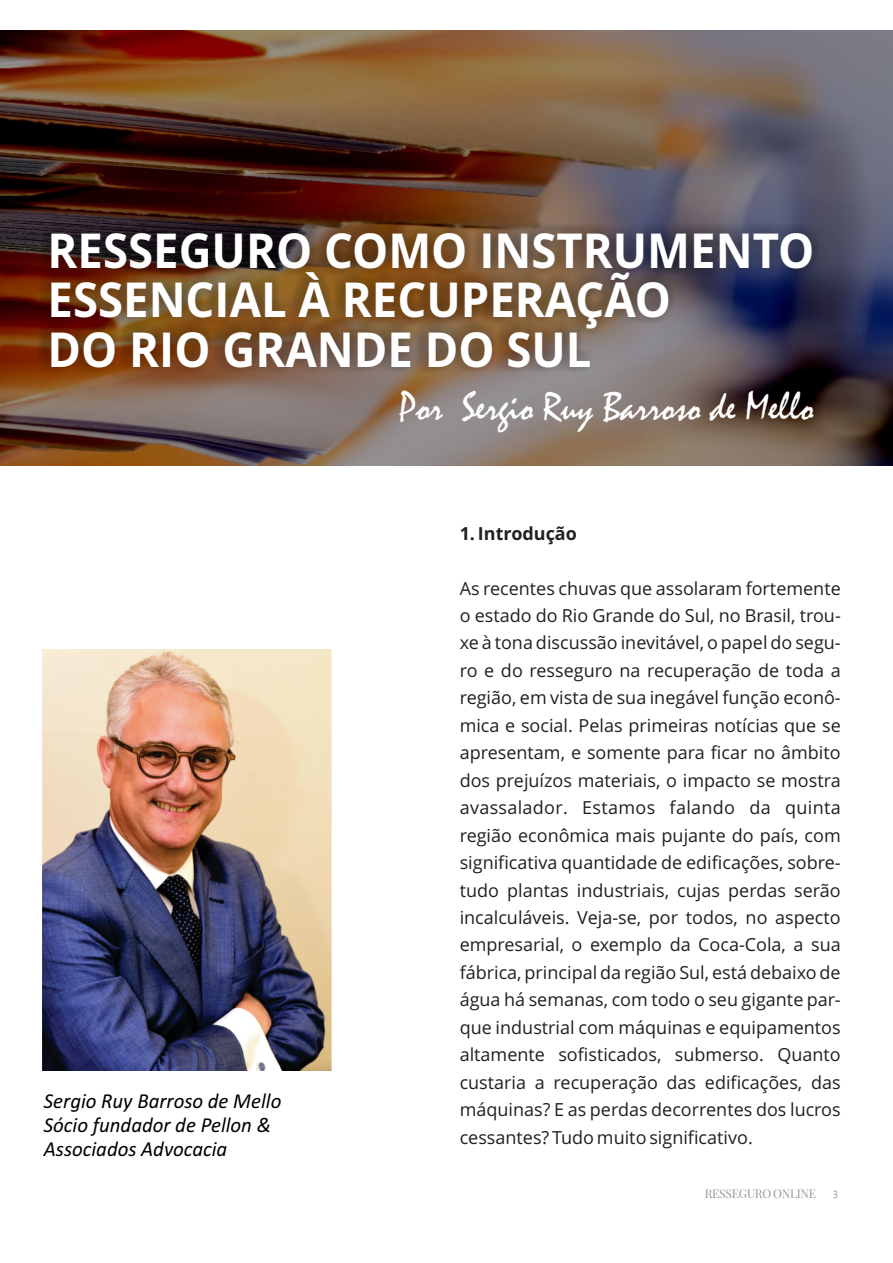
<style>
.page{position:relative;width:893px;height:1263px;background:#fff}
.page>*{position:absolute;margin:0;border:0;box-sizing:border-box;transform-origin:0 0}
.t1{font:700 48.15px/49.2px "Open Sans";color:#fff;scale:.95 1}
.t2{font:41.25px "Mistral";color:#fff;scale:.95 1}
.t3{font:italic 21.45px/23.9px "Calibri";color:#000}
.t4{font:18px/27.5px "Open Sans";color:#231f20;text-align:justify}
.t5{font:700 18px "Open Sans";color:#231f20}
.t6{font:12px "Playfair Display";letter-spacing:-.02em;color:#949698}
.t7{font:10.2px "Ebrima";color:#949698}
</style>
<div class="page">
<img style="left:0;top:31px;width:893px;height:435px">
<img style="left:33px;top:223px;width:789px;height:152px">
<img style="left:43px;top:650px;width:289px;height:420px">
<h1 class="t1" style="left:48px;top:231px;width:809px">RESSEGURO COMO INSTRUMENTO<br>ESSENCIAL À RECUPERAÇÃO<br>DO RIO GRANDE DO SUL</h1>
<h2 class="t2" style="left:399px;top:393px;width:438px">Por Sergio Ruy Barroso de Mello</h2>
<p class="t3" style="left:44px;top:1091px;width:239px">Sergio Ruy Barroso de Mello<br>Sócio fundador de Pellon &amp;<br>Associados Advocacia</p>
<p class="t5" style="left:460px;top:526px;width:119px">1. Introdução</p>
<p class="t4" style="left:460px;top:576px;width:383px">As recentes chuvas que assolaram fortemente o estado do Rio Grande do Sul, no Brasil, trou&shy;xe à tona discussão inevitável, o papel do segu&shy;ro e do resseguro na recuperação de toda a região, em vista de sua inegável função econô&shy;mica e social. Pelas primeiras notícias que se apresentam, e somente para ficar no âmbito dos prejuízos materiais, o impacto se mostra avassalador. Estamos falando da quinta região econômica mais pujante do país, com significativa quantidade de edificações, sobre&shy;tudo plantas industriais, cujas perdas serão incalculáveis. Veja-se, por todos, no aspecto empresarial, o exemplo da Coca-Cola, a sua fábrica, principal da região Sul, está debaixo de água há semanas, com todo o seu gigante par&shy;que industrial com máquinas e equipamentos altamente sofisticados, submerso. Quanto custaria a recuperação das edificações, das máquinas? E as perdas decorrentes dos lucros cessantes? Tudo muito significativo.</p>
<p class="t6" style="left:705px;top:1185px;width:113px">RESSEGURO ONLINE</p>
<p class="t7" style="left:833px;top:1190px;width:7px">3</p>
</div>
